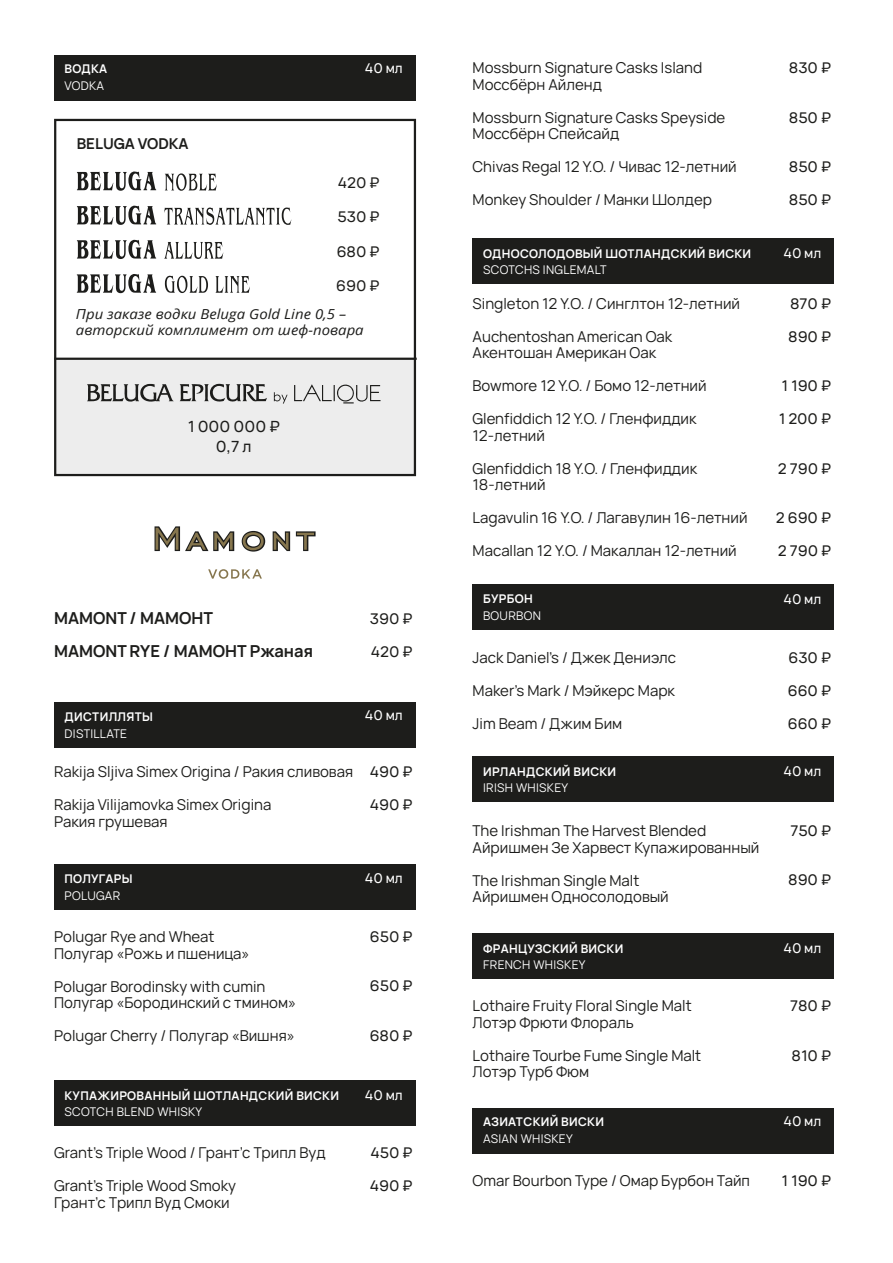
<style>
.page{position:relative;width:893px;height:1263px;background:#fff}
.page>*{position:absolute;margin:0;border:0;box-sizing:border-box;transform-origin:0 0}
.t1{font:700 16.5px/33px "Vela Sans";color:#1d1d1b}
.t2{font:500 15.45px/19.5px "Vela Sans";color:#1d1d1b;text-align:center}
.t3{font:15px/16.5px "Vela Sans";color:#1d1d1b}
.t4{font:700 15px "Vela Sans";color:#1d1d1b}
.t5{font:500 14.7px "Vela Sans";color:#1d1d1b}
.t6{font:italic 13.8px/15.9px "Open Sans";letter-spacing:.005em;color:#1d1d1b;scale:1.08 1}
.t7{font:500 13.5px "Vela Sans";color:#fff}
.t8{font:700 12px "Vela Sans";letter-spacing:.025em;color:#fff}
.t9{font:12px "Vela Sans";letter-spacing:.025em;color:#fff}
</style>
<div class="page">
<div style="left:55px;top:359px;width:359px;height:117px;background:#ededed"></div>
<div style="left:54px;top:702px;width:362px;height:46px;background:#1d1d1b"></div>
<div style="left:54px;top:55px;width:362px;height:46px;background:#1d1d1b"></div>
<div style="left:54px;top:119px;width:362px;height:357px;border:2px solid #1d1d1b"></div>
<svg style="left:180px;top:384px;width:87px;height:18px"></svg>
<svg style="left:87px;top:384px;width:87px;height:18px"></svg>
<svg style="left:274px;top:392px;width:14px;height:12px"></svg>
<svg style="left:294px;top:384px;width:86px;height:19px"></svg>
<div style="left:54px;top:864px;width:362px;height:46px;background:#1d1d1b"></div>
<div style="left:54px;top:1080px;width:362px;height:46px;background:#1d1d1b"></div>
<div style="left:472px;top:238px;width:362px;height:46px;background:#1d1d1b"></div>
<div style="left:472px;top:584px;width:362px;height:45px;background:#1d1d1b"></div>
<div style="left:472px;top:1108px;width:362px;height:46px;background:#1d1d1b"></div>
<div style="left:472px;top:756px;width:362px;height:46px;background:#1d1d1b"></div>
<div style="left:472px;top:933px;width:362px;height:46px;background:#1d1d1b"></div>
<svg style="left:77px;top:274px;width:79px;height:19px"></svg>
<svg style="left:165px;top:276px;width:43px;height:17px"></svg>
<svg style="left:215px;top:276px;width:35px;height:17px"></svg>
<svg style="left:77px;top:240px;width:79px;height:19px"></svg>
<svg style="left:164px;top:242px;width:59px;height:17px"></svg>
<svg style="left:77px;top:205px;width:79px;height:20px"></svg>
<svg style="left:164px;top:207px;width:127px;height:18px"></svg>
<svg style="left:77px;top:171px;width:79px;height:20px"></svg>
<svg style="left:165px;top:173px;width:52px;height:18px"></svg>
<hr style="left:54px;top:358px;width:363px;height:2px;background:#1d1d1b">
<svg style="left:208px;top:569px;width:54px;height:10px"></svg>
<svg style="left:155px;top:526px;width:161px;height:26px"></svg>
<p class="t8" style="left:65px;top:59px;width:44px">ВОДКА</p>
<p class="t9" style="left:65px;top:77px;width:41px">VODKA</p>
<p class="t4" style="left:77px;top:131px;width:113px">BELUGA VODKA</p>
<p class="t7" style="left:365px;top:58px;width:39px">40 мл</p>
<p class="t5" style="left:338px;top:171px;width:43px">420 ₽</p>
<p class="t5" style="left:337px;top:205px;width:43px">530 ₽</p>
<p class="t5" style="left:337px;top:240px;width:44px">680 ₽</p>
<p class="t5" style="left:336px;top:274px;width:45px">690 ₽</p>
<p class="t6" style="left:76px;top:306px;width:268px">При заказе водки Beluga Gold Line 0,5 – авторский комплимент от шеф-повара</p>
<p class="t2" style="left:188px;top:416px;width:94px">1 000 000 ₽<br>0,7 л</p>
<p class="t1" style="left:54px;top:600px;width:260px">MAMONT / МАМОНТ<br>MAMONT RYE / МАМОНТ Ржаная</p>
<p class="t5" style="left:370px;top:607px;width:44px">390 ₽</p>
<p class="t5" style="left:371px;top:640px;width:43px">420 ₽</p>
<p class="t8" style="left:65px;top:707px;width:90px">ДИСТИЛЛЯТЫ</p>
<p class="t9" style="left:65px;top:725px;width:64px">DISTILLATE</p>
<p class="t3" style="left:54px;top:763px;width:301px">Rakija Sljiva Simex Origina / Ракия сливовая</p>
<p class="t3" style="left:54px;top:796px;width:219px">Rakija Vilijamovka Simex Origina<br>Ракия грушевая</p>
<p class="t7" style="left:365px;top:704px;width:39px">40 мл</p>
<p class="t5" style="left:370px;top:760px;width:44px">490 ₽</p>
<p class="t5" style="left:370px;top:793px;width:44px">490 ₽</p>
<p class="t8" style="left:65px;top:869px;width:70px">ПОЛУГАРЫ</p>
<p class="t9" style="left:65px;top:887px;width:57px">POLUGAR</p>
<p class="t3" style="left:54px;top:927px;width:197px">Polugar Rye and Wheat<br>Полугар «Рожь и пшеница»</p>
<p class="t3" style="left:54px;top:977px;width:244px">Polugar Borodinsky with cumin<br>Полугар «Бородинский с тмином»</p>
<p class="t3" style="left:54px;top:1026px;width:242px">Polugar Cherry / Полугар «Вишня»</p>
<p class="t7" style="left:365px;top:868px;width:39px">40 мл</p>
<p class="t5" style="left:370px;top:925px;width:44px">650 ₽</p>
<p class="t5" style="left:370px;top:974px;width:44px">650 ₽</p>
<p class="t5" style="left:370px;top:1024px;width:44px">680 ₽</p>
<p class="t8" style="left:65px;top:1085px;width:276px">КУПАЖИРОВАННЫЙ ШОТЛАНДСКИЙ ВИСКИ</p>
<p class="t9" style="left:65px;top:1103px;width:139px">SCOTCH BLEND WHISKY</p>
<p class="t3" style="left:54px;top:1144px;width:273px">Grant’s Triple Wood / Грант’c Трипл Вуд</p>
<p class="t3" style="left:54px;top:1177px;width:183px">Grant’s Triple Wood Smoky<br>Грант’c Трипл Вуд Смоки</p>
<p class="t7" style="left:365px;top:1084px;width:39px">40 мл</p>
<p class="t5" style="left:370px;top:1141px;width:43px">450 ₽</p>
<p class="t5" style="left:370px;top:1174px;width:44px">490 ₽</p>
<p class="t3" style="left:473px;top:59px;width:231px">Mossburn Signature Casks Island<br>Моссбёрн Айленд</p>
<p class="t3" style="left:473px;top:108px;width:254px">Mossburn Signature Casks Speyside<br>Моссбёрн Спейсайд</p>
<p class="t3" style="left:473px;top:158px;width:266px">Chivas Regal 12 Y.O. / Чивас 12-летний</p>
<p class="t3" style="left:473px;top:191px;width:241px">Monkey Shoulder / Манки Шолдер</p>
<p class="t5" style="left:789px;top:56px;width:44px">830 ₽</p>
<p class="t5" style="left:789px;top:106px;width:44px">850 ₽</p>
<p class="t5" style="left:789px;top:155px;width:44px">850 ₽</p>
<p class="t5" style="left:789px;top:188px;width:44px">850 ₽</p>
<p class="t8" style="left:483px;top:243px;width:270px">ОДНОСОЛОДОВЫЙ ШОТЛАНДСКИЙ ВИСКИ</p>
<p class="t9" style="left:483px;top:261px;width:125px">SCOTCHS INGLEMALT</p>
<p class="t7" style="left:783px;top:242px;width:39px">40 мл</p>
<p class="t3" style="left:473px;top:294px;width:269px">Singleton 12 Y.O. / Синглтон 12-летний</p>
<p class="t3" style="left:473px;top:327px;width:201px">Auchentoshan American Oak<br>Акентошан Американ Оак</p>
<p class="t3" style="left:473px;top:377px;width:236px">Bowmore 12 Y.O. / Бомо 12-летний</p>
<p class="t3" style="left:473px;top:410px;width:225px">Glenfiddich 12 Y.O. / Гленфиддик<br>12-летний</p>
<p class="t3" style="left:473px;top:459px;width:226px">Glenfiddich 18 Y.O. / Гленфиддик<br>18-летний</p>
<p class="t3" style="left:473px;top:509px;width:276px">Lagavulin 16 Y.O. / Лагавулин 16-летний</p>
<p class="t3" style="left:473px;top:542px;width:266px">Macallan 12 Y.O. / Макаллан 12-летний</p>
<p class="t8" style="left:483px;top:588px;width:51px">БУРБОН</p>
<p class="t9" style="left:483px;top:606px;width:59px">BOURBON</p>
<p class="t5" style="left:790px;top:292px;width:42px">870 ₽</p>
<p class="t5" style="left:788px;top:325px;width:44px">890 ₽</p>
<p class="t5" style="left:781px;top:374px;width:51px">1 190 ₽</p>
<p class="t5" style="left:779px;top:407px;width:54px">1 200 ₽</p>
<p class="t5" style="left:778px;top:457px;width:55px">2 790 ₽</p>
<p class="t5" style="left:776px;top:506px;width:57px">2 690 ₽</p>
<p class="t5" style="left:778px;top:539px;width:55px">2 790 ₽</p>
<p class="t7" style="left:783px;top:589px;width:39px">40 мл</p>
<p class="t3" style="left:473px;top:649px;width:205px">Jack Daniel’s / Джек Дениэлс</p>
<p class="t3" style="left:473px;top:682px;width:204px">Maker’s Mark / Мэйкерс Марк</p>
<p class="t3" style="left:473px;top:715px;width:151px">Jim Beam / Джим Бим</p>
<p class="t5" style="left:788px;top:646px;width:44px">630 ₽</p>
<p class="t5" style="left:788px;top:679px;width:45px">660 ₽</p>
<p class="t5" style="left:788px;top:712px;width:45px">660 ₽</p>
<p class="t8" style="left:483px;top:761px;width:135px">ИРЛАНДСКИЙ ВИСКИ</p>
<p class="t9" style="left:483px;top:779px;width:87px">IRISH WHISKEY</p>
<p class="t7" style="left:783px;top:760px;width:39px">40 мл</p>
<p class="t3" style="left:473px;top:821px;width:288px">The Irishman The Harvest Blended<br>Айришмен Зе Харвест Купажированный</p>
<p class="t3" style="left:473px;top:871px;width:198px">The Irishman Single Malt<br>Айришмен Односолодовый</p>
<p class="t5" style="left:790px;top:819px;width:42px">750 ₽</p>
<p class="t5" style="left:788px;top:868px;width:44px">890 ₽</p>
<p class="t8" style="left:483px;top:938px;width:142px">ФРАНЦУЗСКИЙ ВИСКИ</p>
<p class="t9" style="left:483px;top:956px;width:104px">FRENCH WHISKEY</p>
<p class="t7" style="left:783px;top:937px;width:39px">40 мл</p>
<p class="t3" style="left:473px;top:997px;width:221px">Lothaire Fruity Floral Single Malt<br>Лотэр Фрюти Флораль</p>
<p class="t3" style="left:473px;top:1046px;width:230px">Lothaire Tourbe Fume Single Malt<br>Лотэр Турб Фюм</p>
<p class="t5" style="left:790px;top:994px;width:42px">780 ₽</p>
<p class="t5" style="left:792px;top:1044px;width:41px">810 ₽</p>
<p class="t8" style="left:483px;top:1111px;width:122px">АЗИАТСКИЙ ВИСКИ</p>
<p class="t9" style="left:483px;top:1129px;width:91px">ASIAN WHISKEY</p>
<p class="t7" style="left:783px;top:1110px;width:39px">40 мл</p>
<p class="t3" style="left:473px;top:1172px;width:279px">Omar Bourbon Type / Омар Бурбон Тайп</p>
<p class="t5" style="left:781px;top:1169px;width:51px">1 190 ₽</p>
</div>
